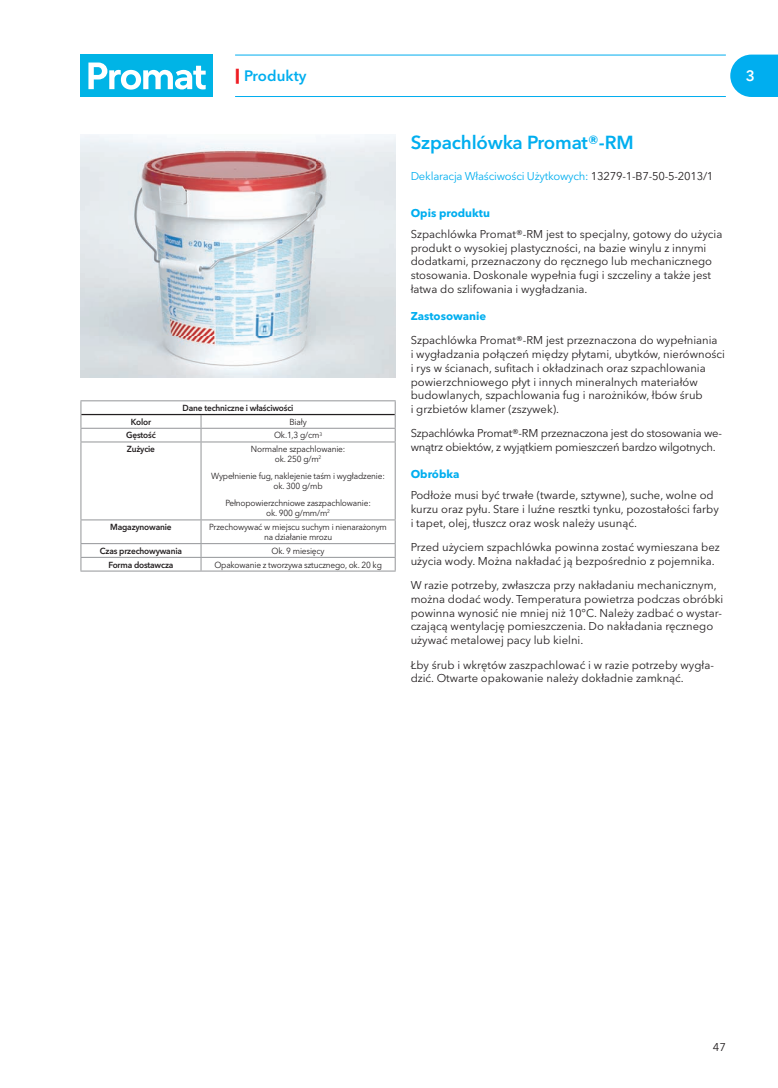
<style>
.page{position:relative;width:778px;height:1088px;background:#fff}
.page>*{position:absolute;margin:0;border:0;box-sizing:border-box;transform-origin:0 0}
.t1{font:600 18.75px "Avenir Next LT Pro";letter-spacing:-.01em;color:#00aeef}
.t2{font:600 15px "Avenir Next LT Pro";letter-spacing:.005em;color:#00aeef}
.t3{font:600 15px "Avenir Next LT Pro";color:#fff}
.t4{font:11.25px/13.8px "Avenir Next LT Pro";color:#231f20}
.t5{font:11.25px/13.8px "Avenir Next LT Pro";letter-spacing:-.02em;color:#231f20}
.t6{font:11.25px "Avenir Next LT Pro";letter-spacing:-.02em;color:#00aeef}
.t7{font:700 11.25px "Avenir Next LT Pro";color:#00aeef}
.t8{font:8.75px/10px "Avenir Next LT Pro";letter-spacing:-.02em;color:#231f20;text-align:center;scale:.95 1}
.t9{font:600 8.75px "Avenir Next LT Pro";letter-spacing:-.02em;color:#231f20;scale:.95 1}
.s1{font-weight:700;color:#ee1d23}
.s2{color:#231f20}
</style>
<div class="page">
<svg style="left:730px;top:55px;width:47px;height:42px;background:#19b6f0"></svg>
<div style="left:80px;top:55px;width:133px;height:42px;background:#00b4e6"></div>
<svg style="left:88px;top:62px;width:118px;height:28px"></svg>
<hr style="left:235px;top:55px;width:490px;height:1px;background:#00aeef">
<hr style="left:235px;top:96px;width:490px;height:1px;background:#00aeef">
<img style="left:80px;top:134px;width:315px;height:243px">
<hr style="left:80px;top:400px;width:121px;height:1px;background:#939598">
<hr style="left:201px;top:400px;width:194px;height:1px;background:#939598">
<hr style="left:80px;top:427px;width:121px;height:1px;background:#939598">
<svg style="left:80px;top:401px;width:1px;height:40px"></svg>
<hr style="left:201px;top:427px;width:194px;height:1px;background:#939598">
<svg style="left:200px;top:415px;width:1px;height:26px"></svg>
<svg style="left:394px;top:401px;width:1px;height:40px"></svg>
<hr style="left:80px;top:441px;width:121px;height:1px;background:#939598">
<hr style="left:80px;top:442px;width:1px;height:77px;background:#939598">
<hr style="left:201px;top:441px;width:194px;height:1px;background:#939598">
<hr style="left:200px;top:442px;width:1px;height:77px;background:#939598">
<hr style="left:394px;top:442px;width:1px;height:77px;background:#939598">
<hr style="left:80px;top:519px;width:121px;height:1px;background:#939598">
<hr style="left:201px;top:519px;width:194px;height:1px;background:#939598">
<hr style="left:80px;top:543px;width:121px;height:1px;background:#939598">
<hr style="left:201px;top:543px;width:194px;height:1px;background:#939598">
<hr style="left:80px;top:556px;width:121px;height:1px;background:#939598">
<svg style="left:80px;top:520px;width:1px;height:50px"></svg>
<hr style="left:201px;top:556px;width:194px;height:1px;background:#939598">
<svg style="left:200px;top:520px;width:1px;height:50px"></svg>
<svg style="left:394px;top:520px;width:1px;height:50px"></svg>
<hr style="left:80px;top:570px;width:121px;height:1px;background:#939598">
<hr style="left:201px;top:570px;width:194px;height:1px;background:#939598">
<hr style="left:81px;top:414px;width:120px;height:1px;background:#231f20">
<hr style="left:201px;top:414px;width:193px;height:1px;background:#231f20">
<h2 class="t2" style="left:235px;top:67px;width:73px"><span class="s1">|</span> Produkty</h2>
<p class="t9" style="left:182px;top:402px;width:118px">Dane techniczne i właściwości</p>
<p class="t9" style="left:131px;top:416px;width:23px">Kolor</p>
<p class="t8" style="left:289px;top:416px;width:20px">Biały</p>
<p class="t9" style="left:126px;top:430px;width:33px">Gęstość</p>
<p class="t8" style="left:274px;top:430px;width:52px">Ok.1,3 g/cm<sup>3</sup></p>
<p class="t9" style="left:127px;top:443px;width:31px">Zużycie</p>
<p class="t8" style="left:251px;top:444px;width:101px">Normalne szpachlowanie: ok. 250 g/m<sup>2</sup></p>
<p class="t8" style="left:211px;top:471px;width:184px">Wypełnienie fug, naklejenie taśm i wygładzenie: ok. 300 g/mb</p>
<p class="t8" style="left:225px;top:498px;width:155px">Pełnopowierzchniowe zaszpachlowanie: ok. 900 g/mm/m<sup>2</sup></p>
<p class="t9" style="left:110px;top:521px;width:66px">Magazynowanie</p>
<p class="t8" style="left:209px;top:522px;width:188px">Przechowywać w miejscu suchym i nienarażonym na działanie mrozu</p>
<p class="t9" style="left:100px;top:545px;width:88px">Czas przechowywania</p>
<p class="t8" style="left:271px;top:545px;width:57px">Ok. 9 miesięcy</p>
<p class="t9" style="left:108px;top:559px;width:70px">Forma dostawcza</p>
<p class="t8" style="left:214px;top:559px;width:178px">Opakowanie z tworzywa sztucznego, ok. 20 kg</p>
<h1 class="t1" style="left:410px;top:130px;width:224px">Szpachlówka Promat®-RM</h1>
<p class="t6" style="left:410px;top:169px;width:304px">Deklaracja Właściwości Użytkowych: <span class="s2">13279-1-B7-50-5-2013/1</span></p>
<p class="t7" style="left:410px;top:206px;width:81px">Opis produktu</p>
<p class="t4" style="left:410px;top:227px;width:313px">Szpachlówka Promat®-RM jest to specjalny, gotowy do użycia produkt o wysokiej plastyczności, na bazie winylu z innymi dodatkami, przeznaczony do ręcznego lub mechanicznego stosowania. Doskonale wypełnia fugi i szczeliny a także jest łatwa do szlifowania i wygładzania.</p>
<p class="t7" style="left:410px;top:309px;width:77px">Zastosowanie</p>
<p class="t4" style="left:410px;top:333px;width:316px">Szpachlówka Promat®-RM jest przeznaczona do wypełniania<br>i wygładzania połączeń między płytami, ubytków, nierówności i rys w ścianach, sufitach i okładzinach oraz szpachlowania powierzchniowego płyt i innych mineralnych materiałów budowlanych, szpachlowania fug i narożników, łbów śrub<br>i grzbietów klamer (zszywek).</p>
<p class="t5" style="left:410px;top:426px;width:313px">Szpachlówka Promat®-RM przeznaczona jest do stosowania we&shy;wnątrz obiektów, z wyjątkiem pomieszczeń bardzo wilgotnych.</p>
<p class="t7" style="left:410px;top:467px;width:50px">Obróbka</p>
<p class="t4" style="left:410px;top:488px;width:309px">Podłoże musi być trwałe (twarde, sztywne), suche, wolne od kurzu oraz pyłu. Stare i luźne resztki tynku, pozostałości farby i tapet, olej, tłuszcz oraz wosk należy usunąć.</p>
<p class="t4" style="left:410px;top:540px;width:310px">Przed użyciem szpachlówka powinna zostać wymieszana bez użycia wody. Można nakładać ją bezpośrednio z pojemnika.</p>
<p class="t4" style="left:410px;top:578px;width:314px">W razie potrzeby, zwłaszcza przy nakładaniu mechanicznym, można dodać wody. Temperatura powietrza podczas obróbki powinna wynosić nie mniej niż 10°C. Należy zadbać o wystar&shy;czającą wentylację pomieszczenia. Do nakładania ręcznego używać metalowej pacy lub kielni.</p>
<p class="t4" style="left:410px;top:657px;width:305px">Łby śrub i wkrętów zaszpachlować i w razie potrzeby wygła&shy;dzić. Otwarte opakowanie należy dokładnie zamknąć.</p>
<h2 class="t3" style="left:745px;top:66px;width:11px">3</h2>
<p class="t4" style="left:712px;top:1039px;width:15px">47</p>
</div>
